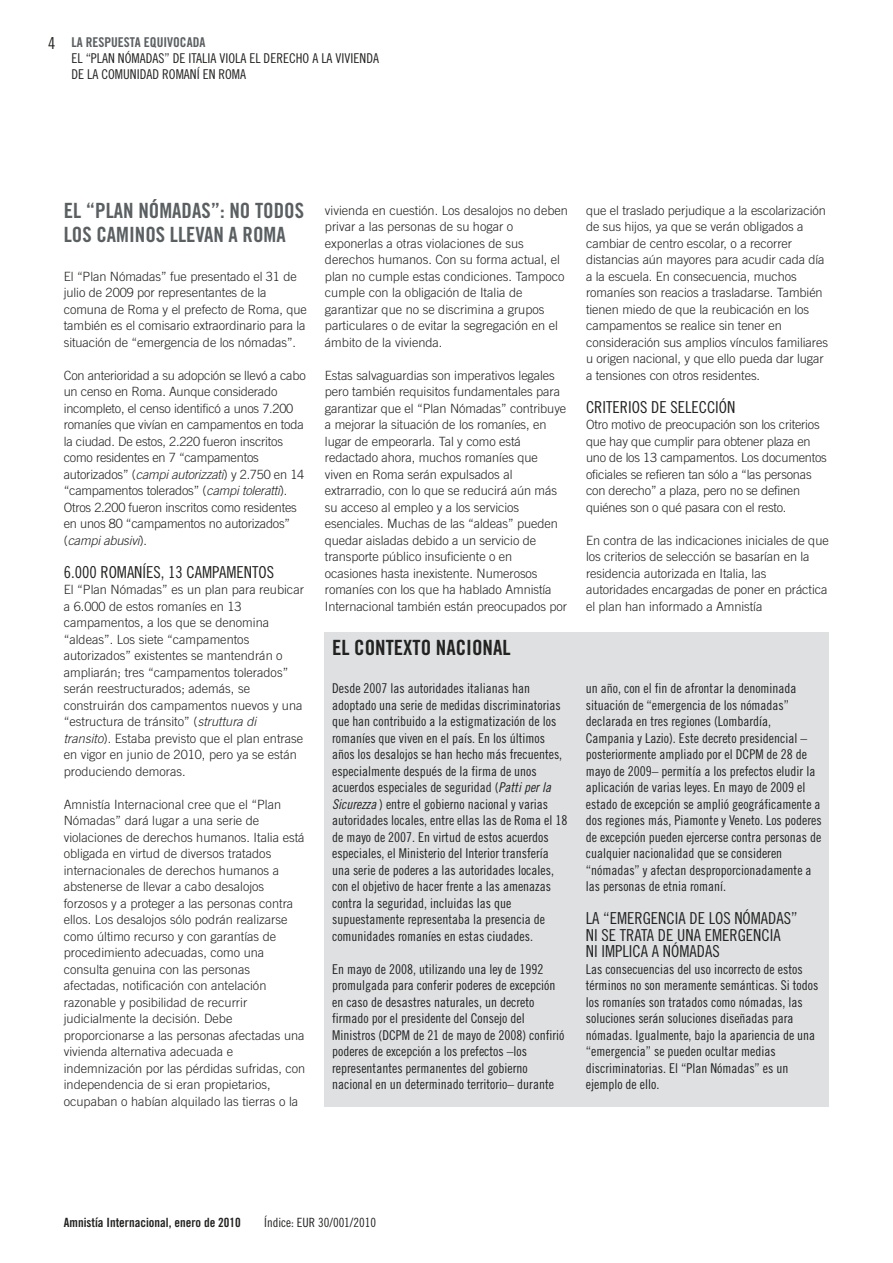
<style>
.page{position:relative;width:893px;height:1263px;background:#fff}
.page>*{position:absolute;margin:0;border:0;box-sizing:border-box;transform-origin:0 0}
.t1{font:21px/24px "Amnesty Trade Gothic Bd Cn 20";color:#5a5f62}
.t2{font:21px "Amnesty Trade Gothic Bd Cn 20";color:#222221}
.t3{font:16.5px/16.5px "Amnesty Trade Gothic Cn 18";color:#222221}
.t4{font:13.5px/16.5px "Amnesty Trade Gothic Cn 18";color:#222221}
.t5{font:13.5px "Amnesty Trade Gothic Bd Cn 20";color:#5a5f62}
.t6{font:300 12.75px/16.5px "Amnesty Trade Gothic";letter-spacing:-.005em;color:#222221}
.t7{font:12.75px "Amnesty Trade Gothic Bd Cn 20";color:#222221}
.t8{font:12.75px "Amnesty Trade Gothic Cn 18";color:#222221}
.s1{font-style:italic}
.s2{font-family:"Amnesty Trade Gothic Cn 18 Obl"}
</style>
<div class="page">
<div style="left:325px;top:632px;width:504px;height:475px;background:#dee0e2"></div>
<p class="t3" style="left:48px;top:35px;width:9px">4</p>
<p class="t5" style="left:71px;top:34px;width:135px">LA RESPUESTA EQUIVOCADA</p>
<p class="t4" style="left:71px;top:50px;width:309px">EL “PLAN NÓMADAS” DE ITALIA VIOLA EL DERECHO A LA VIVIENDA<br>DE LA COMUNIDAD ROMANÍ EN ROMA</p>
<h1 class="t1" style="left:64px;top:198px;width:242px">EL “PLAN NÓMADAS”: NO TODOS<br>LOS CAMINOS LLEVAN A ROMA</h1>
<p class="t6" style="left:64px;top:268px;width:245px">El “Plan Nómadas” fue presentado el 31 de julio de 2009 por representantes de la comuna de Roma y el prefecto de Roma, que también es el comisario extraordinario para la situación de “emergencia de los nómadas”.</p>
<p class="t6" style="left:64px;top:367px;width:243px">Con anterioridad a su adopción se llevó a cabo un censo en Roma. Aunque considerado incompleto, el censo identificó a unos 7.200 romaníes que vivían en campamentos en toda la ciudad. De estos, 2.220 fueron inscritos como residentes en 7 “campamentos autorizados” (<span class="s1">campi autorizzati</span>) y 2.750 en 14 “campamentos tolerados” (<span class="s1">campi toleratti</span>).<br>Otros 2.200 fueron inscritos como residentes en unos 80 “campamentos no autorizados” (<span class="s1">campi abusivi</span>).</p>
<p class="t3" style="left:64px;top:563px;width:212px">6.000 ROMANÍES, 13 CAMPAMENTOS</p>
<p class="t6" style="left:64px;top:581px;width:242px">El “Plan Nómadas” es un plan para reubicar a 6.000 de estos romaníes en 13 campamentos, a los que se denomina “aldeas”. Los siete “campamentos autorizados” existentes se mantendrán o ampliarán; tres “campamentos tolerados” serán reestructurados; además, se construirán dos campamentos nuevos y una “estructura de tránsito” (<span class="s1">struttura di transito</span>). Estaba previsto que el plan entrase en vigor en junio de 2010, pero ya se están produciendo demoras.</p>
<p class="t6" style="left:64px;top:796px;width:243px">Amnistía Internacional cree que el “Plan Nómadas” dará lugar a una serie de violaciones de derechos humanos. Italia está obligada en virtud de diversos tratados internacionales de derechos humanos a abstenerse de llevar a cabo desalojos forzosos y a proteger a las personas contra ellos. Los desalojos sólo podrán realizarse como último recurso y con garantías de procedimiento adecuadas, como una consulta genuina con las personas afectadas, notificación con antelación razonable y posibilidad de recurrir judicialmente la decisión. Debe proporcionarse a las personas afectadas una vivienda alternativa adecuada e indemnización por las pérdidas sufridas, con independencia de si eran propietarios, ocupaban o habían alquilado las tierras o la</p>
<p class="t6" style="left:325px;top:202px;width:244px">vivienda en cuestión. Los desalojos no deben privar a las personas de su hogar o exponerlas a otras violaciones de sus derechos humanos. Con su forma actual, el plan no cumple estas condiciones. Tampoco cumple con la obligación de Italia de garantizar que no se discrimina a grupos particulares o de evitar la segregación en el ámbito de la vivienda.</p>
<p class="t6" style="left:325px;top:367px;width:244px">Estas salvaguardias son imperativos legales pero también requisitos fundamentales para garantizar que el “Plan Nómadas” contribuye a mejorar la situación de los romaníes, en lugar de empeorarla. Tal y como está redactado ahora, muchos romaníes que viven en Roma serán expulsados al extrarradio, con lo que se reducirá aún más su acceso al empleo y a los servicios esenciales. Muchas de las “aldeas” pueden quedar aisladas debido a un servicio de transporte público insuficiente o en ocasiones hasta inexistente. Numerosos romaníes con los que ha hablado Amnistía Internacional también están preocupados por</p>
<h1 class="t2" style="left:332px;top:635px;width:180px">EL CONTEXTO NACIONAL</h1>
<p class="t4" style="left:332px;top:680px;width:237px">Desde 2007 las autoridades italianas han adoptado una serie de medidas discriminatorias que han contribuido a la estigmatización de los romaníes que viven en el país. En los últimos años los desalojos se han hecho más frecuentes, especialmente después de la firma de unos acuerdos especiales de seguridad (<span class="s2">Patti per la Sicurezza</span> ) entre el gobierno nacional y varias autoridades locales, entre ellas las de Roma el 18 de mayo de 2007. En virtud de estos acuerdos especiales, el Ministerio del Interior transfería una serie de poderes a las autoridades locales, con el objetivo de hacer frente a las amenazas contra la seguridad, incluidas las que supuestamente representaba la presencia de comunidades romaníes en estas ciudades.</p>
<p class="t4" style="left:332px;top:960px;width:234px">En mayo de 2008, utilizando una ley de 1992 promulgada para conferir poderes de excepción en caso de desastres naturales, un decreto firmado por el presidente del Consejo del Ministros (DCPM de 21 de mayo de 2008) confirió poderes de excepción a los prefectos –los representantes permanentes del gobierno nacional en un determinado territorio– durante</p>
<p class="t6" style="left:586px;top:202px;width:243px">que el traslado perjudique a la escolarización de sus hijos, ya que se verán obligados a cambiar de centro escolar, o a recorrer distancias aún mayores para acudir cada día a la escuela. En consecuencia, muchos romaníes son reacios a trasladarse. También tienen miedo de que la reubicación en los campamentos se realice sin tener en consideración sus amplios vínculos familiares u origen nacional, y que ello pueda dar lugar a tensiones con otros residentes.</p>
<p class="t3" style="left:586px;top:398px;width:151px">CRITERIOS DE SELECCIÓN</p>
<p class="t6" style="left:586px;top:416px;width:242px">Otro motivo de preocupación son los criterios que hay que cumplir para obtener plaza en uno de los 13 campamentos. Los documentos oficiales se refieren tan sólo a “las personas con derecho” a plaza, pero no se definen quiénes son o qué pasara con el resto.</p>
<p class="t6" style="left:586px;top:532px;width:244px">En contra de las indicaciones iniciales de que los criterios de selección se basarían en la residencia autorizada en Italia, las autoridades encargadas de poner en práctica el plan han informado a Amnistía</p>
<p class="t4" style="left:586px;top:680px;width:237px">un año, con el fin de afrontar la denominada situación de “emergencia de los nómadas” declarada en tres regiones (Lombardía, Campania y Lazio). Este decreto presidencial – posteriormente ampliado por el DCPM de 28 de mayo de 2009– permitía a los prefectos eludir la aplicación de varias leyes. En mayo de 2009 el estado de excepción se amplió geográficamente a dos regiones más, Piamonte y Veneto. Los poderes de excepción pueden ejercerse contra personas de cualquier nacionalidad que se consideren “nómadas” y afectan desproporcionadamente a las personas de etnia romaní.</p>
<p class="t3" style="left:586px;top:910px;width:213px">LA “EMERGENCIA DE LOS NÓMADAS”<br>NI SE TRATA DE UNA EMERGENCIA<br>NI IMPLICA A NÓMADAS</p>
<p class="t4" style="left:586px;top:960px;width:234px">Las consecuencias del uso incorrecto de estos términos no son meramente semánticas. Si todos los romaníes son tratados como nómadas, las soluciones serán soluciones diseñadas para nómadas. Igualmente, bajo la apariencia de una “emergencia” se pueden ocultar medias discriminatorias. El “Plan Nómadas” es un ejemplo de ello.</p>
<p class="t7" style="left:64px;top:1215px;width:178px">Amnistía Internacional, enero de 2010</p>
<p class="t8" style="left:264px;top:1215px;width:113px">Índice: EUR 30/001/2010</p>
</div>
